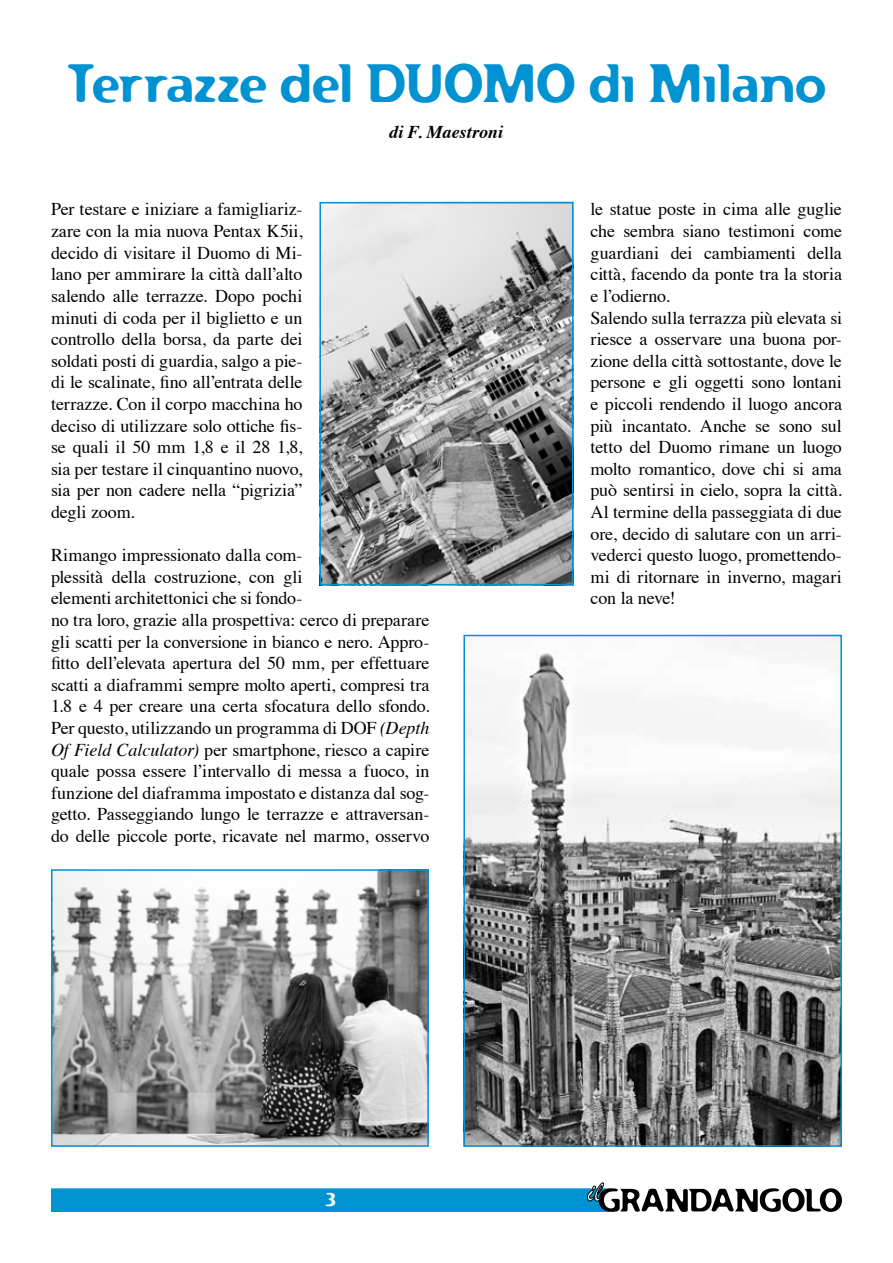
<style>
.page{position:relative;width:893px;height:1263px;background:#fff}
.page>*{position:absolute;margin:0;border:0;box-sizing:border-box;transform-origin:0 0}
.t1{font:52.5px "Flexure";letter-spacing:-.02em;color:#0092d1;scale:.91 1}
.t2{font:18px/21.6px "Times";letter-spacing:-.005em;color:#000}
.t3{font:italic 700 18px "Times";letter-spacing:.005em;color:#000}
.t4{font:18px "Flexure";color:#fff}
.s1{font-style:italic}
</style>
<div class="page">
<svg style="left:51px;top:1182px;width:791px;height:30px"></svg>
<img style="left:322px;top:205px;width:248px;height:377px">
<div style="left:319px;top:202px;width:254px;height:383px;border:2px solid #0092d1"></div>
<img style="left:466px;top:638px;width:373px;height:506px">
<div style="left:463px;top:635px;width:379px;height:512px;border:2px solid #0092d1"></div>
<img style="left:54px;top:872px;width:372px;height:272px">
<div style="left:51px;top:869px;width:378px;height:278px;border:2px solid #0092d1"></div>
<h1 class="t1" style="left:66px;top:51px;width:837px">Terrazze del DUOMO di Milano</h1>
<p class="t3" style="left:389px;top:115px;width:115px">di F. Maestroni</p>
<p class="t2" style="left:51px;top:197px;width:253px;text-align:justify">Per testare e iniziare a famigliariz&shy;zare con la mia nuova Pentax K5ii, decido di visitare il Duomo di Mi&shy;lano per ammirare la città dall’alto salendo alle terrazze. Dopo pochi minuti di coda per il biglietto e un controllo della borsa, da parte dei soldati posti di guardia, salgo a pie&shy;di le scalinate, fino all’entrata delle terrazze. Con il corpo macchina ho deciso di utilizzare solo ottiche fis&shy;se quali il 50 mm 1,8 e il 28 1,8, sia per testare il cinquantino nuovo, sia per non cadere nella “pigrizia” degli zoom.</p>
<p class="t2" style="left:51px;top:543px;width:380px">Rimango impressionato dalla com-<br>plessità della costruzione, con gli<br>elementi architettonici che si fondo-<br>no tra loro, grazie alla prospettiva: cerco di preparare gli scatti per la conversione in bianco e nero. Appro&shy;fitto dell’elevata apertura del 50 mm, per effettuare scatti a diaframmi sempre molto aperti, compresi tra 1.8 e 4 per creare una certa sfocatura dello sfondo.<br>Per questo, utilizzando un programma di DOF <span class="s1">(Depth Of Field Calculator)</span> per smartphone, riesco a capire quale possa essere l’intervallo di messa a fuoco, in funzione del diaframma impostato e distanza dal sog&shy;getto. Passeggiando lungo le terrazze e attraversan&shy;do delle piccole porte, ricavate nel marmo, osservo</p>
<p class="t4" style="left:325px;top:1188px;width:13px">3</p>
<p class="t2" style="left:590px;top:197px;width:253px">le statue poste in cima alle guglie che sembra siano testimoni come guardiani dei cambiamenti della città, facendo da ponte tra la storia e l’odierno.<br>Salendo sulla terrazza più elevata si riesce a osservare una buona por&shy;zione della città sottostante, dove le persone e gli oggetti sono lontani e piccoli rendendo il luogo ancora più incantato. Anche se sono sul tetto del Duomo rimane un luogo molto romantico, dove chi si ama può sentirsi in cielo, sopra la città.<br>Al termine della passeggiata di due ore, decido di salutare con un arri&shy;vederci questo luogo, promettendo&shy;mi di ritornare in inverno, magari con la neve!</p>
</div>
